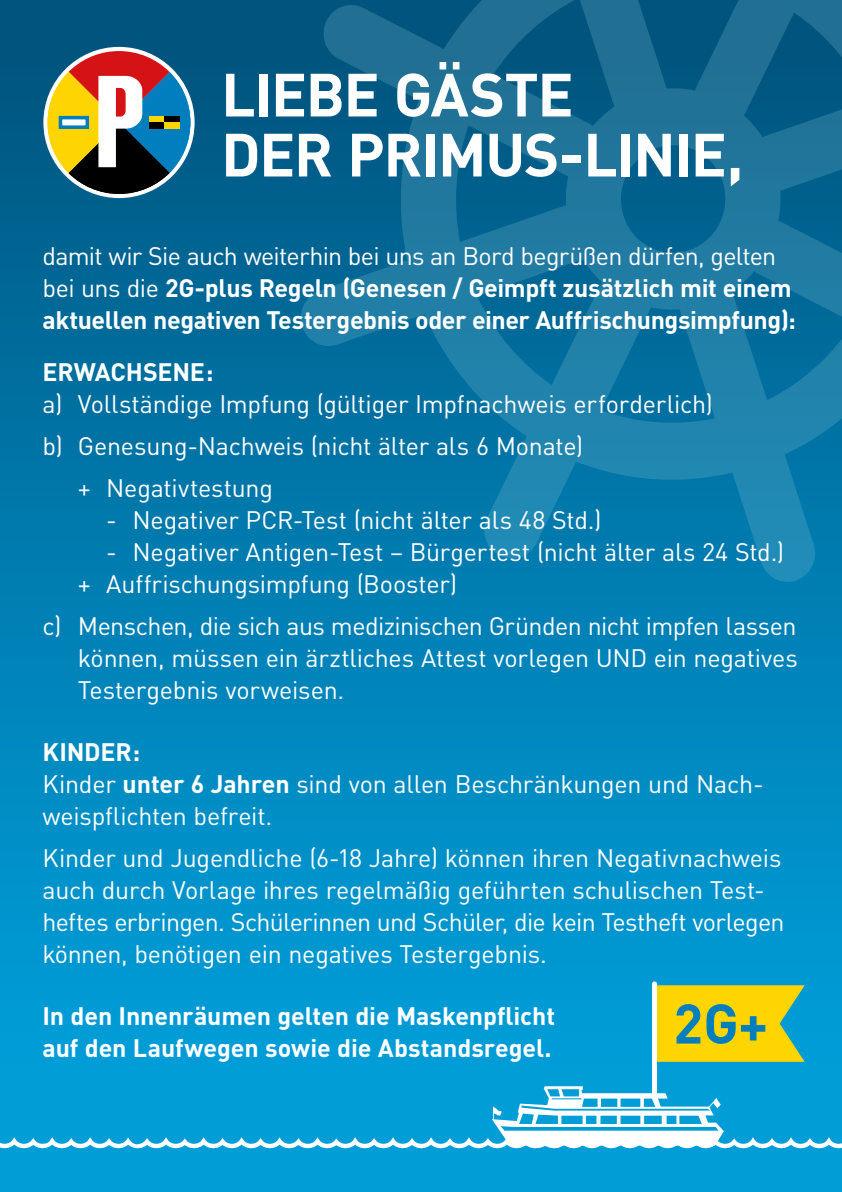
<style>
.page{position:relative;width:842px;height:1192px;background:#fff}
.page>*{position:absolute;margin:0;border:0;box-sizing:border-box;transform-origin:0 0}
.copy{font:700 60px/60px "DIN";letter-spacing:-.025em;color:#fff}
.t1{font:700 55px "DIN";color:#007ebd}
.copy-2{font:25px/32px "DIN";letter-spacing:-.01em;color:#fff}
.copy-3{font:700 25px/32px "DIN";letter-spacing:-.01em;color:#fff}
.s1{font-weight:400}
.s2{font-weight:700}
</style>
<div class="page">
<div style="left:0;top:0;width:842px;height:1192px;background:linear-gradient(to bottom,#00537d,#00a7e4)"></div>
<svg style="left:297px;top:0;width:545px;height:582px;background:#0f719c"></svg>
<svg style="left:0;top:1086px;width:842px;height:63px"></svg>
<svg style="left:43px;top:47px;width:152px;height:151px"></svg>
<svg style="left:48px;top:51px;width:142px;height:143px"></svg>
<div style="left:652px;top:984px;width:5px;height:113px;background:#fff"></div>
<svg style="left:657px;top:985px;width:148px;height:77px;background:#e8cf13"></svg>
<p class="copy" style="left:221px;top:63px;width:524px">LIEBE GÄSTE<br>DER PRIMUS-LINIE,</p>
<p class="copy-3" style="left:43px;top:239px;width:755px"><span class="s1">damit wir Sie auch weiterhin bei uns an Bord begrüßen dürfen, gelten bei uns die</span> 2G-plus Regeln (Genesen / Geimpft zusätzlich mit einem aktuellen negativen Testergebnis oder einer Auffrischungsimpfung):</p>
<p class="copy-2" style="left:43px;top:356px;width:672px"><span class="s2">ERWACHSENE:<br></span>a) Vollständige Impfung (gültiger Impfnachweis erforderlich)</p>
<p class="copy-2" style="left:43px;top:430px;width:542px">b) Genesung-Nachweis (nicht älter als 6 Monate)</p>
<p class="copy-2" style="left:78px;top:472px;width:197px">+ Negativtestung</p>
<p class="copy-2" style="left:106px;top:504px;width:497px">- Negativer PCR-Test (nicht älter als 48 Std.)</p>
<p class="copy-2" style="left:78px;top:536px;width:708px;text-indent:28px">- Negativer Antigen-Test – Bürgertest (nicht älter als 24 Std.) + Auffrischungsimpfung (Booster)</p>
<p class="copy-2" style="left:78px;top:610px;width:721px;text-align:justify;text-indent:-35px">c) Menschen, die sich aus medizinischen Gründen nicht impfen lassen können, müssen ein ärztliches Attest vorlegen UND ein negatives Testergebnis vorweisen.</p>
<p class="copy-2" style="left:43px;top:736px;width:723px"><span class="s2">KINDER:<br></span>Kinder <span class="s2">unter 6 Jahren</span> sind von allen Beschränkungen und Nach&shy;weispflichten befreit.</p>
<p class="copy-2" style="left:43px;top:842px;width:744px">Kinder und Jugendliche (6-18 Jahre) können ihren Negativnachweis auch durch Vorlage ihres regelmäßig geführten schulischen Test&shy;heftes erbringen. Schülerinnen und Schüler, die kein Testheft vorlegen können, benötigen ein negatives Testergebnis.</p>
<p class="copy-3" style="left:43px;top:999px;width:514px">In den Innenräumen gelten die Maskenpflicht auf den Laufwegen sowie die Abstandsregel.</p>
<p class="t1" style="left:673px;top:987px;width:96px">2G+</p>
</div>
